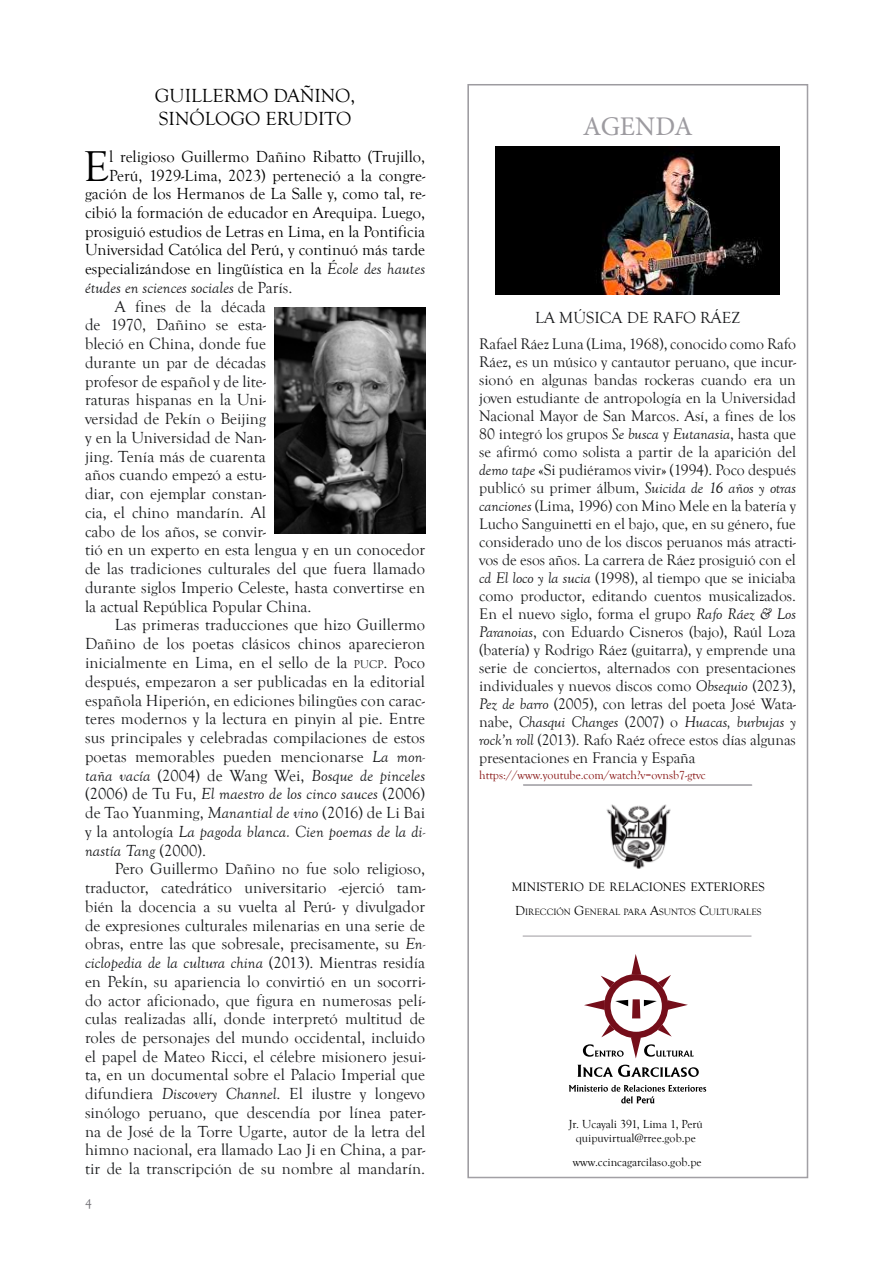
<style>
.page{position:relative;width:893px;height:1263px;background:#fff}
.page>*{position:absolute;margin:0;border:0;box-sizing:border-box;transform-origin:0 0}
.t1{font:44.4px "Goudy Old Style T";color:#000}
.t2{font:27px "Minion Pro";color:#9d9ba0}
.t3{font:19.5px/22.5px "Goudy Old Style T";color:#000}
.t4{font:16.5px "Goudy Old Style T";color:#1a1b1d}
.t5{font:16.5px "Goudy Old Style T";color:#000}
.t6{font:italic 16.5px "Goudy Old Style T";letter-spacing:.005em;color:#1a1b1d}
.t7{font:15.75px/18px "Goudy Old Style T";letter-spacing:-.005em;color:#1a1b1d;text-align:justify}
.t8{font:13.5px "Goudy Old Style T";color:#737277}
.t9{font:12.6px "Goudy Old Style T";color:#000}
.t10{font:12px/14.4px "Goudy Old Style T";color:#000;text-align:center}
.t11{font:12px "Goudy Old Style T";color:#861211}
.t12{font:9.45px "Goudy Old Style T";color:#000}
.s1{font-style:italic;color:#1a1b1d}
.s2{font-style:normal}
.s3{font-size:11.55px}
.s4{font-style:inherit}
.s5{font-style:italic}
.s6{color:#000}
.s7{font-size:13.5px}
</style>
<div class="page">
<svg style="left:468px;top:84px;width:340px;height:1094px"></svg>
<hr style="left:523px;top:784px;width:229px;height:1px;background:#9d9ba0">
<hr style="left:523px;top:936px;width:228px;height:1px;background:#9d9ba0">
<svg style="left:583px;top:954px;width:111px;height:104px"></svg>
<svg style="left:577px;top:1065px;width:122px;height:12px"></svg>
<svg style="left:569px;top:1085px;width:137px;height:18px"></svg>
<hr style="left:523px;top:785px;width:229px;height:1px;background:#9d9ba0">
<img style="left:587px;top:800px;width:102px;height:72px">
<img style="left:275px;top:307px;width:150px;height:226px">
<img style="left:496px;top:146px;width:283px;height:149px">
<p class="t3" style="left:155px;top:85px;width:202px">GUILLERMO DAÑINO,<br>SINÓLOGO ERUDITO</p>
<h1 class="t1" style="left:83px;top:142px;width:27px">E</h1>
<p class="t5" style="left:109px;top:147px;width:317px">l religioso Guillermo Dañino Ribatto (Trujillo,</p>
<p class="t5" style="left:109px;top:166px;width:317px">Perú, 1929-Lima, 2023) perteneció a la congre-</p>
<p class="t5" style="left:85px;top:185px;width:342px">gación de los Hermanos de La Salle y, como tal, re-</p>
<p class="t5" style="left:85px;top:204px;width:342px">cibió la formación de educador en Arequipa. Luego,</p>
<p class="t5" style="left:85px;top:222px;width:342px">prosiguió estudios de Letras en Lima, en la Pontificia</p>
<p class="t5" style="left:85px;top:241px;width:342px">Universidad Católica del Perú, y continuó más tarde</p>
<p class="t5" style="left:85px;top:260px;width:342px">especializándose en lingüística en la <span class="s1">École des hautes</span></p>
<p class="t6" style="left:85px;top:279px;width:209px">études en sciences sociales <span class="s2">de París.</span></p>
<p class="t4" style="left:115px;top:297px;width:153px">A fines de la década</p>
<p class="t4" style="left:85px;top:316px;width:182px">de 1970, Dañino se esta-</p>
<p class="t4" style="left:85px;top:335px;width:182px">bleció en China, donde fue</p>
<p class="t4" style="left:85px;top:353px;width:182px">durante un par de décadas</p>
<p class="t4" style="left:85px;top:372px;width:182px">profesor de español y de lite-</p>
<p class="t4" style="left:85px;top:391px;width:182px">raturas hispanas en la Uni-</p>
<p class="t4" style="left:85px;top:410px;width:182px">versidad de Pekín o Beijing</p>
<p class="t4" style="left:85px;top:428px;width:182px">y en la Universidad de Nan-</p>
<p class="t4" style="left:85px;top:447px;width:182px">jing. Tenía más de cuarenta</p>
<p class="t4" style="left:85px;top:466px;width:182px">años cuando empezó a estu-</p>
<p class="t4" style="left:85px;top:485px;width:182px">diar, con ejemplar constan-</p>
<p class="t4" style="left:85px;top:503px;width:182px">cia, el chino mandarín. Al</p>
<p class="t4" style="left:85px;top:522px;width:182px">cabo de los años, se convir-</p>
<p class="t4" style="left:85px;top:541px;width:342px">tió en un experto en esta lengua y en un conocedor</p>
<p class="t4" style="left:85px;top:560px;width:342px">de las tradiciones culturales del que fuera llamado</p>
<p class="t4" style="left:85px;top:578px;width:342px">durante siglos Imperio Celeste, hasta convertirse en</p>
<p class="t4" style="left:85px;top:597px;width:228px">la actual República Popular China.</p>
<p class="t4" style="left:115px;top:616px;width:312px">Las primeras traducciones que hizo Guillermo</p>
<p class="t4" style="left:85px;top:635px;width:342px">Dañino de los poetas clásicos chinos aparecieron</p>
<p class="t4" style="left:85px;top:653px;width:342px">inicialmente en Lima, en el sello de la <span class="s3">PUCP</span><span class="s4">.</span> Poco</p>
<p class="t4" style="left:85px;top:672px;width:342px">después, empezaron a ser publicadas en la editorial</p>
<p class="t4" style="left:85px;top:691px;width:342px">española Hiperión, en ediciones bilingües con carac-</p>
<p class="t4" style="left:85px;top:710px;width:342px">teres modernos y la lectura en pinyin al pie. Entre</p>
<p class="t4" style="left:85px;top:729px;width:342px">sus principales y celebradas compilaciones de estos</p>
<p class="t4" style="left:85px;top:747px;width:342px">poetas memorables pueden mencionarse <span class="s5">La mon-</span></p>
<p class="t6" style="left:85px;top:766px;width:342px">taña vacía <span class="s2">(2004) de Wang Wei,</span> Bosque de pinceles</p>
<p class="t6" style="left:85px;top:785px;width:342px"><span class="s2">(2006) de Tu Fu,</span> El maestro de los cinco sauces <span class="s2">(2006)</span></p>
<p class="t4" style="left:85px;top:803px;width:342px">de Tao Yuanming, <span class="s5">Manantial de vino</span> (2016) de Li Bai</p>
<p class="t6" style="left:85px;top:822px;width:342px"><span class="s2">y la antología</span> La pagoda blanca. Cien poemas de la di-</p>
<p class="t6" style="left:85px;top:841px;width:123px">nastía Tang <span class="s2">(2000).</span></p>
<p class="t4" style="left:115px;top:860px;width:312px">Pero Guillermo Dañino no fue solo religioso,</p>
<p class="t4" style="left:85px;top:878px;width:342px">traductor, catedrático universitario -ejerció tam-</p>
<p class="t4" style="left:85px;top:897px;width:342px">bién la docencia a su vuelta al Perú- y divulgador</p>
<p class="t4" style="left:85px;top:916px;width:342px">de expresiones culturales milenarias en una serie de</p>
<p class="t4" style="left:85px;top:935px;width:342px">obras, entre las que sobresale, precisamente, su <span class="s5">En-</span></p>
<p class="t6" style="left:85px;top:954px;width:342px">ciclopedia de la cultura china <span class="s2">(2013). Mientras residía</span></p>
<p class="t4" style="left:85px;top:972px;width:342px">en Pekín, su apariencia lo convirtió en un socorri-</p>
<p class="t4" style="left:85px;top:991px;width:342px">do actor aficionado, que figura en numerosas pelí-</p>
<p class="t4" style="left:85px;top:1010px;width:342px">culas realizadas allí, donde interpretó multitud de</p>
<p class="t4" style="left:85px;top:1028px;width:342px">roles de personajes del mundo occidental, incluido</p>
<p class="t4" style="left:85px;top:1047px;width:342px">el papel de Mateo Ricci, el célebre misionero jesui-</p>
<p class="t4" style="left:85px;top:1066px;width:342px">ta, en un documental sobre el Palacio Imperial que</p>
<p class="t4" style="left:85px;top:1085px;width:342px">difundiera <span class="s5">Discovery Channel</span>. El ilustre y longevo</p>
<p class="t4" style="left:85px;top:1103px;width:342px">sinólogo peruano, que descendía por línea pater-</p>
<p class="t4" style="left:85px;top:1122px;width:342px">na de José de la Torre Ugarte, autor de la letra del</p>
<p class="t4" style="left:85px;top:1141px;width:342px">himno nacional, era llamado Lao Ji en China, a par-</p>
<p class="t4" style="left:85px;top:1160px;width:342px">tir de la transcripción de su nombre al mandarín.</p>
<p class="t8" style="left:85px;top:1196px;width:8px">4</p>
<h2 class="t2" style="left:583px;top:108px;width:112px">AGENDA</h2>
<p class="t4" style="left:535px;top:309px;width:206px">LA MÚSICA DE RAFO RÁEZ</p>
<p class="t7" style="left:479px;top:335px;width:318px">Rafael Ráez Luna (Lima, 1968), conocido como Rafo Ráez, es un músico y cantautor peruano, que incur&shy;sionó en algunas bandas rockeras cuando era un joven estudiante de antropología en la Universidad Nacional Mayor de San Marcos. Así, a fines de los 80 integró los grupos <span class="s5">Se busca</span> y <span class="s5">Eutanasia</span>, hasta que se afirmó como solista a partir de la aparición del <span class="s5">demo tape</span> <span class="s6">«</span>Si pudiéramos vivir<span class="s6">»</span> (1994). Poco después publicó su primer álbum, <span class="s5">Suicida de 16 años y otras canciones</span> (Lima, 1996) con Mino Mele en la batería y Lucho Sanguinetti en el bajo, que, en su género, fue considerado uno de los discos peruanos más atracti&shy;vos de esos años. La carrera de Ráez prosiguió con el <span class="s5">cd El loco y la sucia</span> (1998), al tiempo que se iniciaba como productor, editando cuentos musicalizados.<br>En el nuevo siglo, forma el grupo <span class="s5">Rafo Ráez &amp; Los Paranoias</span>, con Eduardo Cisneros (bajo), Raúl Loza (batería) y Rodrigo Ráez (guitarra), y emprende una serie de conciertos, alternados con presentaciones individuales y nuevos discos como <span class="s5">Obsequio</span> (2023), <span class="s5">Pez de barro</span> (2005), con letras del poeta José Wata&shy;nabe, <span class="s5">Chasqui Changes</span> (2007) o <span class="s5">Huacas, burbujas y rock’n roll</span> (2013). Rafo Raéz ofrece estos días algunas presentaciones en Francia y España</p>
<p class="t11" style="left:479px;top:769px;width:228px">https://www.youtube.com/watch?v=ovnsb7-gtvc</p>
<p class="t9" style="left:512px;top:880px;width:255px">MINISTERIO DE RELACIONES EXTERIORES</p>
<p class="t12" style="left:515px;top:906px;width:248px"><span class="s7">D</span>IRECCIÓN <span class="s7">G</span>ENERAL PARA <span class="s7">A</span>SUNTOS <span class="s7">C</span>ULTURALES</p>
<p class="t10" style="left:569px;top:1117px;width:135px">Jr. Ucayali 391, Lima 1, Perú quipuvirtual@rree.gob.pe</p>
<p class="t10" style="left:573px;top:1155px;width:130px">www.ccincagarcilaso.gob.pe</p>
</div>
